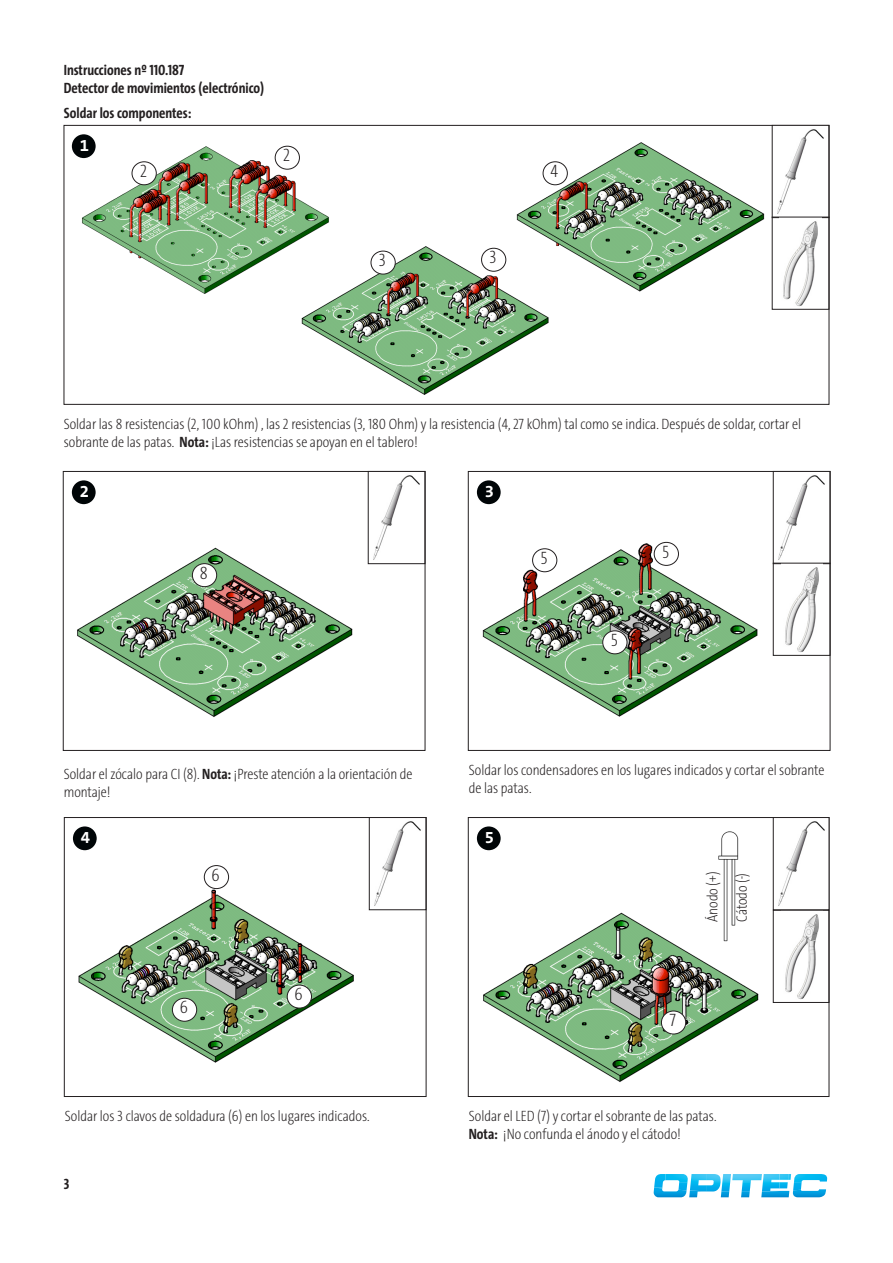
<style>
.page{position:relative;width:893px;height:1263px;background:#fff}
.page>*{position:absolute;margin:0;border:0;box-sizing:border-box;transform-origin:0 0}
.t1{font:200 18px "The Sans Cd LF2";color:#231f20}
.t2{font:700 16.8px "The Sans B W7";color:#fff}
.Anleitung-Info{font:200 15px/18px "The Sans Cd LF2";color:#231f20}
.Beschreibung_linksbündig{font:700 15px "The Sans Cd LF7";color:#231f20}
.Anleitung-Info-2{font:700 15px "The Sans Cd LF7";color:#231f20}
.s1{font-family:"The Sans Cd LF7";font-weight:700}
</style>
<div class="page">
<svg style="left:653px;top:1174px;width:175px;height:24px"></svg>
<img style="left:301px;top:246px;width:248px;height:149px">
<img style="left:82px;top:145px;width:251px;height:151px">
<div style="left:71px;top:133px;width:25px;height:26px;background:#000507;border-radius:50%"></div>
<div style="left:70px;top:133px;width:27px;height:27px;border:2px solid #fff;border-radius:50%"></div>
<div style="left:275px;top:146px;width:25px;height:23px;border:1px solid #231f20;border-radius:50%"></div>
<img style="left:777px;top:129px;width:47px;height:85px">
<img style="left:783px;top:221px;width:35px;height:86px">
<div style="left:132px;top:162px;width:24px;height:23px;background:#fff;border-radius:50%"></div>
<div style="left:132px;top:162px;width:24px;height:23px;border:1px solid #231f20;border-radius:50%"></div>
<img style="left:482px;top:541px;width:276px;height:176px">
<div style="left:468px;top:471px;width:362px;height:280px;border:1px solid #231f20"></div>
<div style="left:476px;top:479px;width:25px;height:26px;background:#000507;border-radius:50%"></div>
<div style="left:475px;top:479px;width:27px;height:27px;border:2px solid #fff;border-radius:50%"></div>
<img style="left:778px;top:475px;width:47px;height:85px">
<div style="left:773px;top:471px;width:57px;height:93px;border:1px solid #231f20"></div>
<img style="left:785px;top:567px;width:34px;height:86px">
<div style="left:773px;top:563px;width:57px;height:92px;border:1px solid #231f20"></div>
<div style="left:533px;top:549px;width:24px;height:23px;background:#fff;border-radius:50%"></div>
<div style="left:532px;top:549px;width:25px;height:23px;border:1px solid #231f20;border-radius:50%"></div>
<div style="left:654px;top:542px;width:24px;height:23px;background:#fff;border-radius:50%"></div>
<div style="left:654px;top:542px;width:25px;height:24px;border:1px solid #231f20;border-radius:50%"></div>
<div style="left:603px;top:631px;width:24px;height:23px;background:#fff;border-radius:50%"></div>
<div style="left:603px;top:631px;width:24px;height:23px;border:1px solid #231f20;border-radius:50%"></div>
<img style="left:78px;top:876px;width:276px;height:187px">
<div style="left:64px;top:817px;width:362px;height:280px;border:1px solid #231f20"></div>
<div style="left:72px;top:826px;width:26px;height:25px;background:#000507;border-radius:50%"></div>
<div style="left:71px;top:825px;width:27px;height:27px;border:2px solid #fff;border-radius:50%"></div>
<img style="left:374px;top:821px;width:47px;height:85px">
<div style="left:369px;top:817px;width:57px;height:93px;border:1px solid #231f20"></div>
<div style="left:204px;top:865px;width:25px;height:23px;background:#fff;border-radius:50%"></div>
<div style="left:204px;top:865px;width:25px;height:24px;border:1px solid #231f20;border-radius:50%"></div>
<div style="left:287px;top:985px;width:24px;height:23px;background:#fff;border-radius:50%"></div>
<div style="left:287px;top:985px;width:25px;height:23px;border:1px solid #231f20;border-radius:50%"></div>
<div style="left:172px;top:998px;width:25px;height:23px;background:#fff;border-radius:50%"></div>
<div style="left:172px;top:998px;width:25px;height:23px;border:1px solid #231f20;border-radius:50%"></div>
<img style="left:483px;top:912px;width:276px;height:170px">
<div style="left:468px;top:817px;width:361px;height:280px;border:1px solid #231f20"></div>
<div style="left:476px;top:826px;width:25px;height:25px;background:#000507;border-radius:50%"></div>
<div style="left:475px;top:825px;width:27px;height:27px;border:2px solid #fff;border-radius:50%"></div>
<img style="left:778px;top:821px;width:47px;height:85px">
<div style="left:773px;top:817px;width:56px;height:93px;border:1px solid #231f20"></div>
<img style="left:785px;top:914px;width:34px;height:86px">
<div style="left:773px;top:910px;width:56px;height:93px;border:1px solid #231f20"></div>
<div style="left:661px;top:1011px;width:25px;height:23px;background:#fff;border-radius:50%"></div>
<div style="left:661px;top:1011px;width:25px;height:23px;border:1px solid #231f20;border-radius:50%"></div>
<img style="left:514px;top:142px;width:251px;height:150px">
<div style="left:371px;top:251px;width:24px;height:23px;background:#fff;border-radius:50%"></div>
<div style="left:371px;top:251px;width:24px;height:23px;border:1px solid #231f20;border-radius:50%"></div>
<div style="left:481px;top:248px;width:25px;height:23px;border:1px solid #231f20;border-radius:50%"></div>
<div style="left:543px;top:162px;width:24px;height:23px;background:#fff;border-radius:50%"></div>
<div style="left:543px;top:162px;width:24px;height:23px;border:1px solid #231f20;border-radius:50%"></div>
<img style="left:77px;top:547px;width:276px;height:170px">
<div style="left:63px;top:471px;width:362px;height:280px;border:1px solid #231f20"></div>
<div style="left:71px;top:479px;width:25px;height:26px;background:#000507;border-radius:50%"></div>
<div style="left:70px;top:479px;width:27px;height:27px;border:2px solid #fff;border-radius:50%"></div>
<img style="left:373px;top:475px;width:47px;height:85px">
<div style="left:368px;top:471px;width:57px;height:93px;border:1px solid #231f20"></div>
<div style="left:192px;top:564px;width:25px;height:23px;background:#fff;border-radius:50%"></div>
<div style="left:192px;top:563px;width:25px;height:24px;border:1px solid #231f20;border-radius:50%"></div>
<img style="left:714px;top:831px;width:28px;height:114px">
<p class="Beschreibung_linksbündig" style="left:64px;top:60px;width:122px">Instrucciones nº 110.187</p>
<p class="Beschreibung_linksbündig" style="left:64px;top:78px;width:202px">Detector de movimientos (electrónico)</p>
<p class="Anleitung-Info-2" style="left:64px;top:104px;width:129px">Soldar los componentes:</p>
<p class="t2" style="left:80px;top:135px;width:11px">1</p>
<p class="t1" style="left:140px;top:159px;width:8px">2</p>
<p class="t1" style="left:283px;top:144px;width:8px">2</p>
<p class="t1" style="left:379px;top:249px;width:8px">3</p>
<p class="t1" style="left:489px;top:246px;width:8px">3</p>
<p class="t1" style="left:551px;top:159px;width:9px">4</p>
<p class="Anleitung-Info" style="left:64px;top:414px;width:739px">Soldar las 8 resistencias (2, 100 kOhm) , las 2 resistencias (3, 180 Ohm) y la resistencia (4, 27 kOhm) tal como se indica. Después de soldar, cortar el sobrante de las patas. <span class="s1">Nota:</span> ¡Las resistencias se apoyan en el tablero!</p>
<p class="t2" style="left:80px;top:481px;width:11px">2</p>
<p class="t1" style="left:200px;top:561px;width:9px">8</p>
<p class="Anleitung-Info" style="left:64px;top:764px;width:350px">Soldar el zócalo para CI (8). <span class="s1">Nota:</span> ¡Preste atención a la orientación de montaje!</p>
<p class="t2" style="left:81px;top:827px;width:11px">4</p>
<p class="t1" style="left:212px;top:863px;width:10px">6</p>
<p class="t1" style="left:180px;top:996px;width:10px">6</p>
<p class="t1" style="left:295px;top:983px;width:10px">6</p>
<p class="Anleitung-Info" style="left:65px;top:1106px;width:306px">Soldar los 3 clavos de soldadura (6) en los lugares indicados.</p>
<p class="Beschreibung_linksbündig" style="left:64px;top:1174px;width:7px">3</p>
<p class="t2" style="left:485px;top:481px;width:11px">3</p>
<p class="t1" style="left:540px;top:546px;width:9px">5</p>
<p class="t1" style="left:611px;top:628px;width:9px">5</p>
<p class="t1" style="left:662px;top:540px;width:9px">5</p>
<p class="Anleitung-Info" style="left:469px;top:760px;width:357px">Soldar los condensadores en los lugares indicados y cortar el sobrante de las patas.</p>
<p class="t2" style="left:485px;top:827px;width:11px">5</p>
<p class="t2" style="left:480px;top:828px;width:20px">12</p>
<p class="Anleitung-Info" style="left:703px;top:922px;width:52px;rotate:-90deg">Ánodo (+)</p>
<p class="Anleitung-Info" style="left:732px;top:922px;width:50px;rotate:-90deg">Cátodo (-)</p>
<p class="t1" style="left:670px;top:1008px;width:8px">7</p>
<p class="Anleitung-Info" style="left:469px;top:1106px;width:249px">Soldar el LED (7) y cortar el sobrante de las patas.</p>
<p class="Anleitung-Info" style="left:469px;top:1124px;width:213px"><span class="s1">Nota:</span> ¡No confunda el ánodo y el cátodo!</p>
</div>
